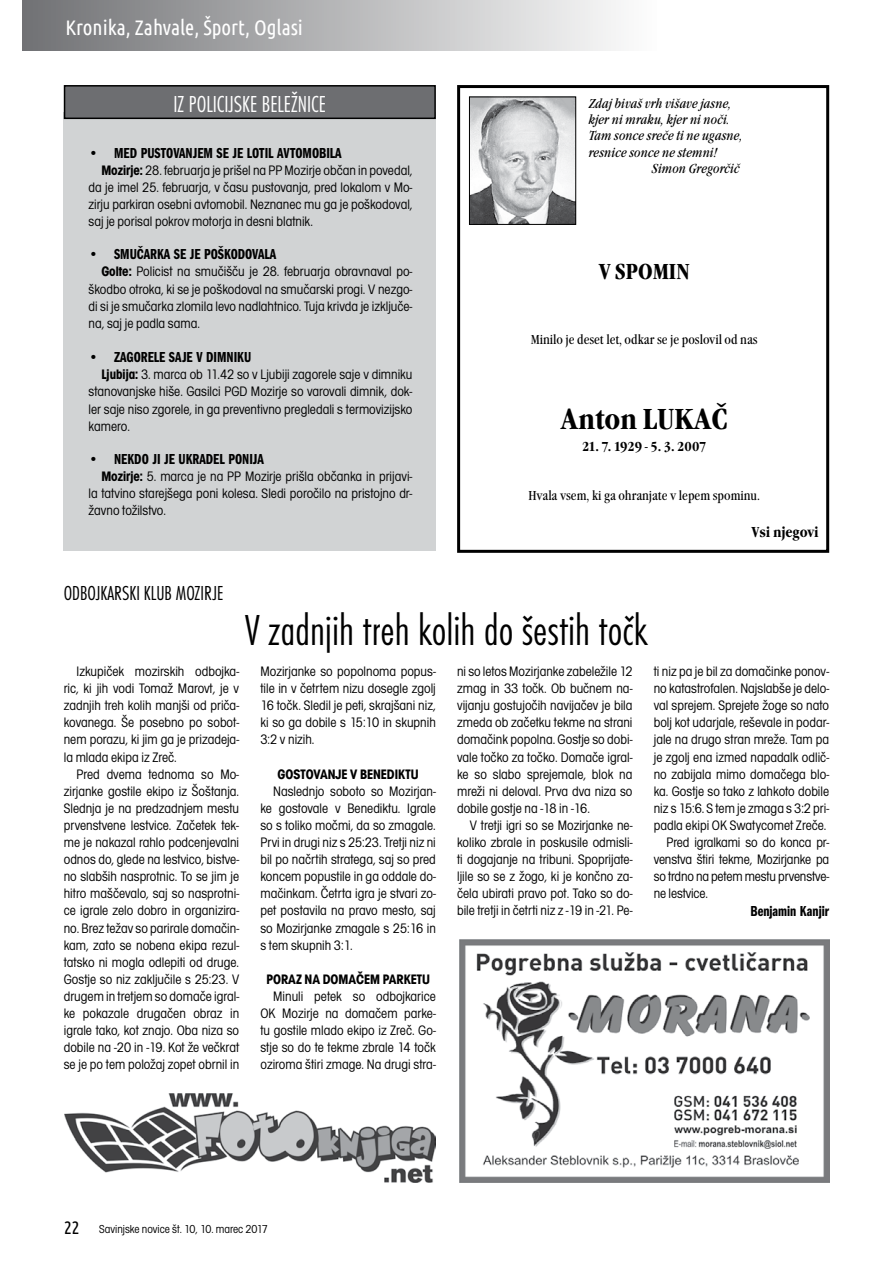
<style>
.page{position:relative;width:893px;height:1263px;background:#fff}
.page>*{position:absolute;margin:0;border:0;box-sizing:border-box;transform-origin:0 0}
.t1{font:45px "Futura TEE Ligh Cond";color:#000}
.t2{font:700 condensed 30px "Garamond Itc TEE";color:#000}
.t3{font:24px "Futura TEE Ligh Cond";color:#fff}
.t4{font:700 condensed 22.5px "Garamond Itc TEE";color:#000}
.t5{font:21px "Ubuntu Condensed";color:#fff}
.t6{font:21px "Futura TEE Ligh Cond";color:#000}
.t7{font:15px "Franklin Got Itc TEE Demi Comp";color:#000}
.t8{font:700 condensed 15px "Garamond Itc TEE";color:#000}
.t9{font:condensed 14.25px/17.1px "Avant Gar Got Itc TEE";color:#000;text-align:justify}
.t10{font:700 condensed 14.25px "Avant Gar Got Itc TEE";color:#000}
.t11{font:italic condensed 13.5px "Garamond Itc TEE";color:#000}
.t12{font:condensed 13.5px "Garamond Itc TEE";color:#000}
.t13{font:700 condensed 13.5px "Garamond Itc TEE";color:#000}
.t14{font:condensed 12px "Avant Gar Got Itc TEE";color:#000}
.s1{font-weight:700}
.s2{font-family:"Ubuntu Condensed";font-stretch:normal;font-size:18px}
</style>
<div class="page">
<div style="left:0;top:0;width:656px;height:51px;background:linear-gradient(to right,#6c6c6f,#fdfdfd)"></div>
<div style="left:0;top:0;width:21px;height:83px;background:#fff"></div>
<div style="left:64px;top:113px;width:372px;height:437px;background:#d1d3d4"></div>
<div style="left:65px;top:86px;width:370px;height:32px;background:#6d6e71"></div>
<div style="left:64px;top:85px;width:372px;height:34px;border:2px solid #000"></div>
<img style="left:65px;top:1093px;width:371px;height:89px">
<img style="left:459px;top:940px;width:370px;height:242px">
<div style="left:457px;top:85px;width:372px;height:468px;border:3px solid #000"></div>
<img style="left:471px;top:99px;width:103px;height:124px">
<div style="left:469px;top:97px;width:107px;height:128px;border:1px solid #000"></div>
<h3 class="t5" style="left:65px;top:14px;width:239px">Kronika, Zahvale, Šport, Oglasi</h3>
<h3 class="t3" style="left:174px;top:91px;width:154px">IZ POLICIJSKE BELEŽNICE</h3>
<p class="t11" style="left:589px;top:96px;width:144px">Zdaj bivaš vrh višave jasne,</p>
<p class="t11" style="left:589px;top:112px;width:143px">kjer ni mraku, kjer ni noči.</p>
<p class="t11" style="left:589px;top:128px;width:156px">Tam sonce sreče ti ne ugasne,</p>
<p class="t11" style="left:589px;top:144px;width:130px">resnice sonce ne stemni!</p>
<p class="t11" style="left:652px;top:161px;width:89px">Simon Gregorčič</p>
<p class="t7" style="left:89px;top:144px;width:255px">• MED PUSTOVANJEM SE JE LOTIL AVTOMOBILA</p>
<p class="t9" style="left:89px;top:162px;width:325px;text-indent:13px"><span class="s1">Mozirje:</span> 28. februarja je prišel na PP Mozirje občan in povedal, da je imel 25. februarja, v času pustovanja, pred lokalom v Mo&shy;zirju parkiran osebni avtomobil. Neznanec mu ga je poškodoval, saj je porisal pokrov motorja in desni blatnik.</p>
<p class="t7" style="left:89px;top:246px;width:189px">• SMUČARKA SE JE POŠKODOVALA</p>
<p class="t9" style="left:89px;top:263px;width:325px;text-indent:13px"><span class="s1">Golte:</span> Policist na smučišču je 28. februarja obravnaval po&shy;škodbo otroka, ki se je poškodoval na smučarski progi. V nezgo&shy;di si je smučarka zlomila levo nadlahtnico. Tuja krivda je izključe&shy;na, saj je padla sama.</p>
<p class="t7" style="left:89px;top:349px;width:164px">• ZAGORELE SAJE V DIMNIKU</p>
<p class="t9" style="left:89px;top:366px;width:325px;text-indent:13px"><span class="s1">Ljubija:</span> 3. marca ob 11.42 so v Ljubiji zagorele saje v dimniku stanovanjske hiše. Gasilci PGD Mozirje so varovali dimnik, dok&shy;ler saje niso zgorele, in ga preventivno pregledali s termovizijsko kamero.</p>
<p class="t7" style="left:89px;top:450px;width:177px">• NEKDO JI JE UKRADEL PONIJA</p>
<p class="t9" style="left:89px;top:468px;width:325px;text-indent:13px"><span class="s1">Mozirje:</span> 5. marca je na PP Mozirje prišla občanka in prijavi&shy;la tatvino starejšega poni kolesa. Sledi poročilo na pristojno dr&shy;žavno tožilstvo.</p>
<h3 class="t4" style="left:599px;top:259px;width:93px">V SPOMIN</h3>
<p class="t12" style="left:531px;top:332px;width:229px">Minilo je deset let, odkar se je poslovil od nas</p>
<h2 class="t2" style="left:561px;top:401px;width:168px">Anton LUKAČ</h2>
<p class="t13" style="left:582px;top:439px;width:126px">21. 7. 1929 - 5. 3. 2007</p>
<p class="t12" style="left:528px;top:487px;width:233px">Hvala vsem, ki ga ohranjate v lepem spominu.</p>
<p class="t8" style="left:751px;top:523px;width:69px">Vsi njegovi</p>
<h3 class="t6" style="left:64px;top:581px;width:161px">ODBOJKARSKI KLUB MOZIRJE</h3>
<h1 class="t1" style="left:245px;top:605px;width:404px">V zadnjih treh kolih do šestih točk</h1>
<p class="t9" style="left:64px;top:663px;width:177px;text-indent:13px">Izkupiček mozirskih odbojka&shy;ric, ki jih vodi Tomaž Marovt, je v zadnjih treh kolih manjši od priča&shy;kovanega. Še posebno po sobot&shy;nem porazu, ki jim ga je prizadeja&shy;la mlada ekipa iz Zreč.</p>
<p class="t9" style="left:64px;top:765px;width:177px;text-indent:13px">Pred dvema tednoma so Mo&shy;zirjanke gostile ekipo iz Šoštanja.<br>Slednja je na predzadnjem mestu prvenstvene lestvice. Začetek tek&shy;me je nakazal rahlo podcenjevalni odnos do, glede na lestvico, bistve&shy;no slabših nasprotnic. To se jim je hitro maščevalo, saj so nasprotni&shy;ce igrale zelo dobro in organizira&shy;no. Brez težav so parirale domačin&shy;kam, zato se nobena ekipa rezul&shy;tatsko ni mogla odlepiti od druge.<br>Gostje so niz zaključile s 25:23. V drugem in tretjem so domače igral&shy;ke pokazale drugačen obraz in igrale tako, kot znajo. Oba niza so dobile na -20 in -19. Kot že večkrat se je po tem položaj zopet obrnil in</p>
<p class="t9" style="left:260px;top:663px;width:177px">Mozirjanke so popolnoma popus&shy;tile in v četrtem nizu dosegle zgolj 16 točk. Sledil je peti, skrajšani niz, ki so ga dobile s 15:10 in skupnih 3:2 v nizih.</p>
<p class="t10" style="left:278px;top:765px;width:143px">GOSTOVANJE V BENEDIKTU</p>
<p class="t9" style="left:260px;top:783px;width:177px;text-indent:13px">Naslednjo soboto so Mozirjan&shy;ke gostovale v Benediktu. Igrale so s toliko močmi, da so zmagale.<br>Prvi in drugi niz s 25:23. Tretji niz ni bil po načrtih stratega, saj so pred koncem popustile in ga oddale do&shy;mačinkam. Četrta igra je stvari zo&shy;pet postavila na pravo mesto, saj so Mozirjanke zmagale s 25:16 in s tem skupnih 3:1.</p>
<p class="t10" style="left:266px;top:971px;width:165px">PORAZ NA DOMAČEM PARKETU</p>
<p class="t9" style="left:260px;top:988px;width:177px;text-indent:13px">Minuli petek so odbojkarice OK Mozirje na domačem parke&shy;tu gostile mlado ekipo iz Zreč. Go&shy;stje so do te tekme zbrale 14 točk oziroma štiri zmage. Na drugi stra-</p>
<p class="t9" style="left:457px;top:663px;width:177px">ni so letos Mozirjanke zabeležile 12 zmag in 33 točk. Ob bučnem na&shy;vijanju gostujočih navijačev je bila zmeda ob začetku tekme na strani domačink popolna. Gostje so dobi&shy;vale točko za točko. Domače igral&shy;ke so slabo sprejemale, blok na mreži ni deloval. Prva dva niza so dobile gostje na -18 in -16.</p>
<p class="t9" style="left:457px;top:817px;width:177px;text-indent:13px">V tretji igri so se Mozirjanke ne&shy;koliko zbrale in poskusile odmisli&shy;ti dogajanje na tribuni. Spoprijate&shy;ljile so se z žogo, ki je končno za&shy;čela ubirati pravo pot. Tako so do&shy;bile tretji in četrti niz z -19 in -21. Pe-</p>
<p class="t9" style="left:654px;top:663px;width:177px">ti niz pa je bil za domačinke ponov-</p>
<p class="t9" style="left:654px;top:680px;width:177px">no katastrofalen. Najslabše je delo-</p>
<p class="t9" style="left:654px;top:697px;width:177px">val sprejem. Sprejete žoge so nato</p>
<p class="t9" style="left:654px;top:714px;width:177px">bolj kot udarjale, reševale in podar-</p>
<p class="t9" style="left:654px;top:731px;width:177px">jale na drugo stran mreže. Tam pa</p>
<p class="t9" style="left:654px;top:748px;width:177px">je zgolj ena izmed napadalk odlič-</p>
<p class="t9" style="left:654px;top:765px;width:177px">no zabijala mimo domačega blo-</p>
<p class="t9" style="left:654px;top:783px;width:177px">ka. Gostje so tako z lahkoto dobile</p>
<p class="t9" style="left:654px;top:800px;width:177px">niz s 15:6. S tem je zmaga s 3:2 pri-</p>
<p class="t9" style="left:654px;top:817px;width:174px">padla ekipi OK Swatycomet Zreče.</p>
<p class="t9" style="left:666px;top:834px;width:164px">Pred igralkami so do konca pr-</p>
<p class="t9" style="left:654px;top:851px;width:177px">venstva štiri tekme, Mozirjanke pa</p>
<p class="t9" style="left:654px;top:868px;width:177px">so trdno na petem mestu prvenstve-</p>
<p class="t9" style="left:654px;top:885px;width:56px">ne lestvice.</p>
<p class="t7" style="left:751px;top:903px;width:80px">Benjamin Kanjir</p>
<p class="t14" style="left:64px;top:1222px;width:205px"><span class="s2">22</span> Savinjske novice št. 10, 10. marec 2017</p>
</div>
